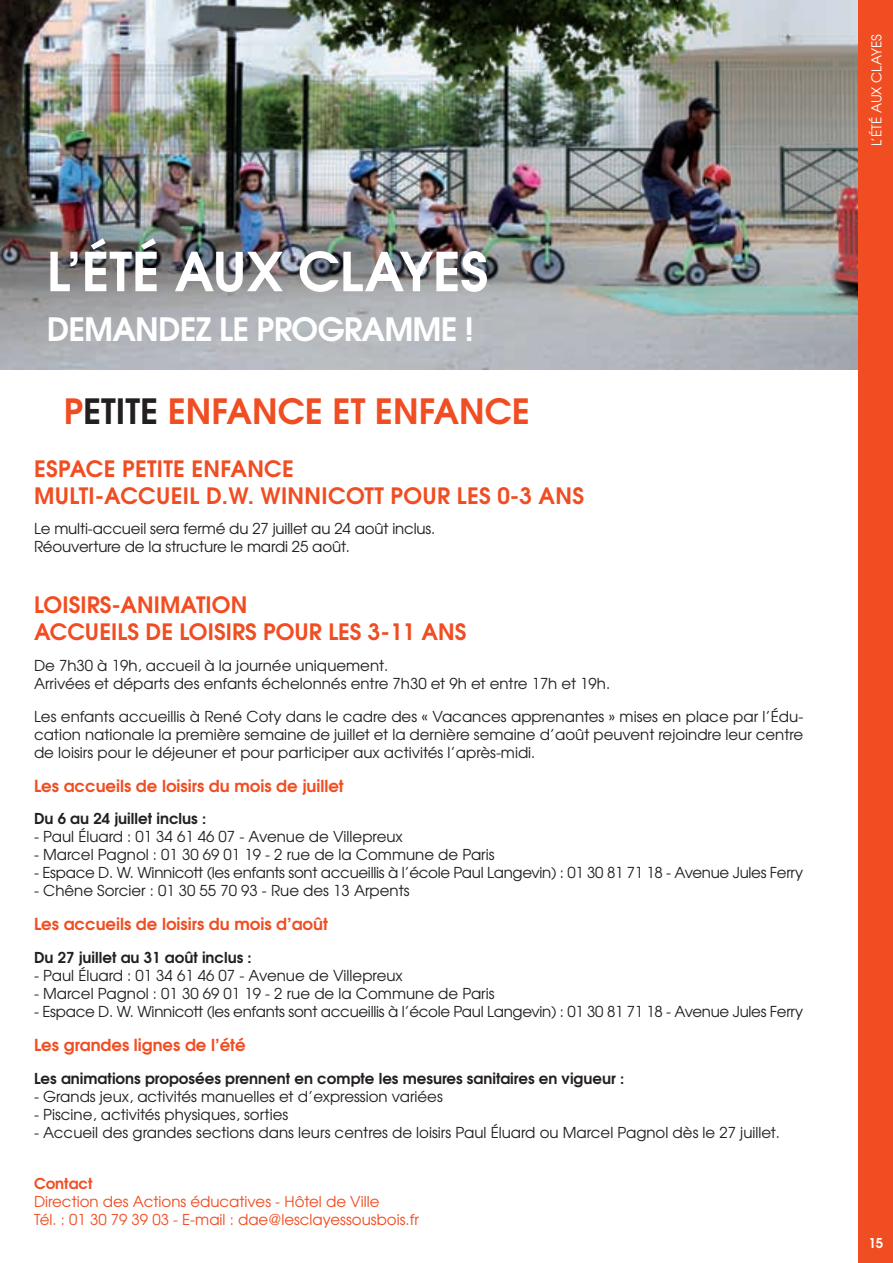
<style>
.page{position:relative;width:893px;height:1263px;background:#fff}
.page>*{position:absolute;margin:0;border:0;box-sizing:border-box;transform-origin:0 0}
.t1{font:700 53.4px "Te X Gyre Adventor";color:#fff}
.t2{font:700 34.65px "Te X Gyre Adventor";color:#f04d22}
.t3{font:700 32.1px "Te X Gyre Adventor";letter-spacing:-.025em;color:#fff}
.t4{font:700 22.5px "Te X Gyre Adventor";color:#f04d22}
.t5{font:700 16.5px "Te X Gyre Adventor";color:#f04d22}
.t6{font:15px/18px "Te X Gyre Adventor";color:#231f20;text-align:justify}
.t7{font:15px "Te X Gyre Adventor";letter-spacing:-.02em;color:#231f20}
.t8{font:700 15px "Te X Gyre Adventor";color:#231f20}
.t9{font:15px "Te X Gyre Adventor";color:#f04d22}
.t10{font:700 15px "Te X Gyre Adventor";color:#f04d22}
.t11{font:13.5px "Te X Gyre Adventor";color:#fff}
.t12{font:700 13.5px "Te X Gyre Adventor";color:#fff}
.s1{color:#231f20}
</style>
<div class="page">
<img style="left:0;top:0;width:859px;height:370px">
<div style="left:859px;top:0;width:34px;height:1263px;background:#f04d22"></div>
<p class="t1" style="left:47px;top:225px;width:443px">L’ÉTÉ AUX CLAYES</p>
<p class="t3" style="left:47px;top:301px;width:428px">DEMANDEZ LE PROGRAMME !</p>
<p class="t2" style="left:64px;top:381px;width:468px">P<span class="s1">ETITE</span> ENFANCE ET ENFANCE</p>
<p class="t4" style="left:34px;top:449px;width:261px">ESPACE PETITE ENFANCE</p>
<p class="t4" style="left:34px;top:476px;width:551px">MULTI-ACCUEIL D.W. WINNICOTT POUR LES 0-3 ANS</p>
<p class="t6" style="left:34px;top:519px;width:403px">Le multi-accueil sera fermé du 27 juillet au 24 août inclus.</p>
<p class="t6" style="left:34px;top:537px;width:318px">Réouverture de la structure le mardi 25 août.</p>
<p class="t4" style="left:34px;top:585px;width:215px">LOISIRS-ANIMATION</p>
<p class="t4" style="left:34px;top:612px;width:434px">ACCUEILS DE LOISIRS POUR LES 3-11 ANS</p>
<p class="t6" style="left:34px;top:656px;width:356px">De 7h30 à 19h, accueil à la journée uniquement.</p>
<p class="t6" style="left:34px;top:674px;width:578px">Arrivées et départs des enfants échelonnés entre 7h30 et 9h et entre 17h et 19h.</p>
<p class="t6" style="left:34px;top:706px;width:771px">Les enfants accueillis à René Coty dans le cadre des « Vacances apprenantes » mises en place par l’Édu&shy;cation nationale la première semaine de juillet et la dernière semaine d’août peuvent rejoindre leur centre de loisirs pour le déjeuner et pour participer aux activités l’après-midi.</p>
<p class="t5" style="left:34px;top:771px;width:311px">Les accueils de loisirs du mois de juillet</p>
<p class="t8" style="left:34px;top:806px;width:174px">Du 6 au 24 juillet inclus :</p>
<p class="t6" style="left:34px;top:827px;width:370px">- Paul Éluard : 01 34 61 46 07 - Avenue de Villepreux</p>
<p class="t6" style="left:34px;top:845px;width:462px">- Marcel Pagnol : 01 30 69 01 19 - 2 rue de la Commune de Paris</p>
<p class="t7" style="left:34px;top:861px;width:771px">- Espace D. W. Winnicott (les enfants sont accueillis à l’école Paul Langevin) : 01 30 81 71 18 - Avenue Jules Ferry</p>
<p class="t6" style="left:34px;top:881px;width:377px">- Chêne Sorcier : 01 30 55 70 93 - Rue des 13 Arpents</p>
<p class="t5" style="left:34px;top:910px;width:296px">Les accueils de loisirs du mois d’août</p>
<p class="t8" style="left:34px;top:944px;width:219px">Du 27 juillet au 31 août inclus :</p>
<p class="t6" style="left:34px;top:965px;width:370px">- Paul Éluard : 01 34 61 46 07 - Avenue de Villepreux</p>
<p class="t6" style="left:34px;top:983px;width:462px">- Marcel Pagnol : 01 30 69 01 19 - 2 rue de la Commune de Paris</p>
<p class="t7" style="left:34px;top:999px;width:771px">- Espace D. W. Winnicott (les enfants sont accueillis à l’école Paul Langevin) : 01 30 81 71 18 - Avenue Jules Ferry</p>
<p class="t5" style="left:34px;top:1031px;width:213px">Les grandes lignes de l’été</p>
<p class="t8" style="left:34px;top:1065px;width:592px">Les animations proposées prennent en compte les mesures sanitaires en vigueur :</p>
<p class="t6" style="left:34px;top:1086px;width:410px">- Grands jeux, activités manuelles et d’expression variées</p>
<p class="t6" style="left:34px;top:1104px;width:256px">- Piscine, activités physiques, sorties</p>
<p class="t6" style="left:34px;top:1122px;width:748px">- Accueil des grandes sections dans leurs centres de loisirs Paul Éluard ou Marcel Pagnol dès le 27 juillet.</p>
<p class="t10" style="left:34px;top:1171px;width:60px">Contact</p>
<p class="t9" style="left:34px;top:1190px;width:347px">Direction des Actions éducatives - Hôtel de Ville</p>
<p class="t9" style="left:34px;top:1208px;width:386px">Tél. : 01 30 79 39 03 - E-mail : dae@lesclayessousbois.fr</p>
<p class="t11" style="left:866px;top:146px;width:114px;rotate:-90deg">L’ÉTÉ AUX CLAYES</p>
<p class="t12" style="left:868px;top:1232px;width:17px">15</p>
</div>
